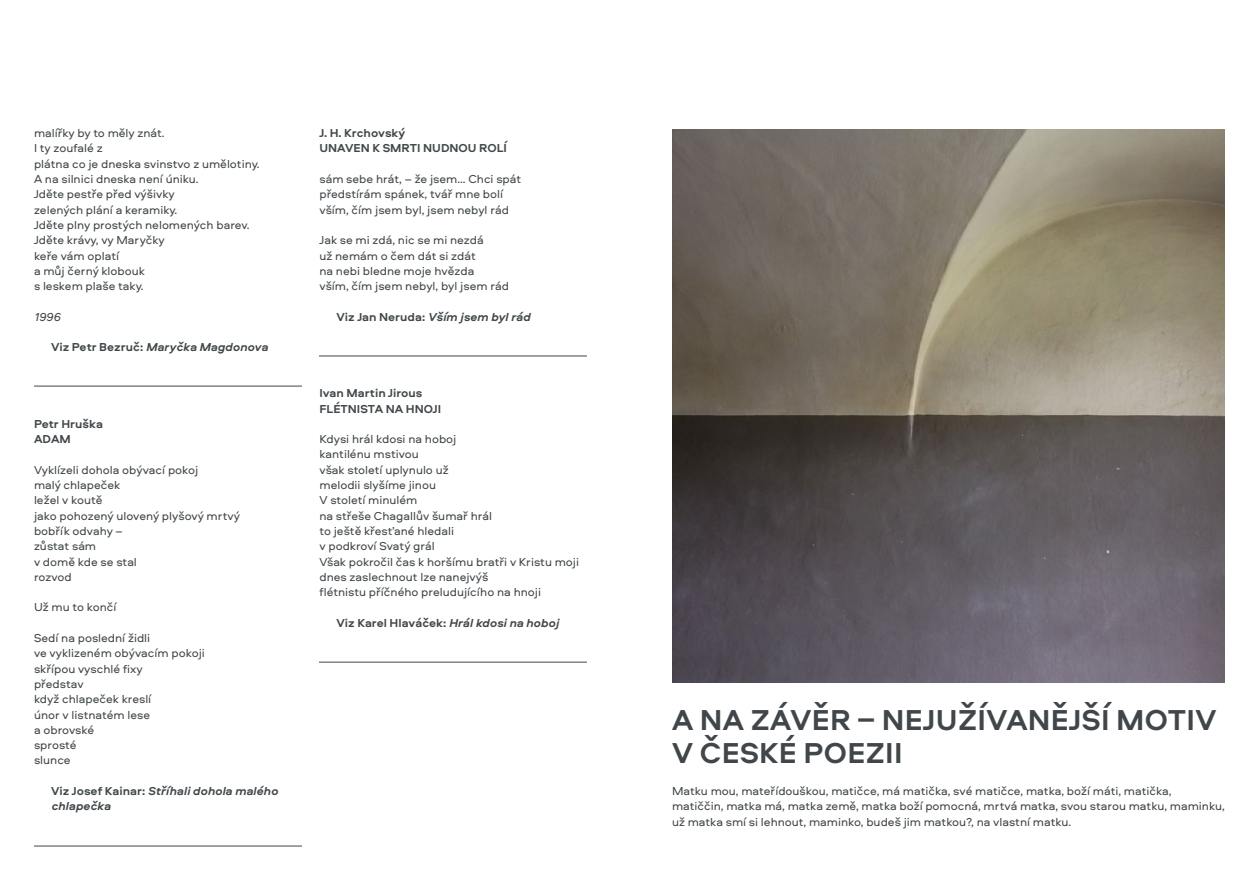
<style>
.page{position:relative;width:1259px;height:893px;background:#fff}
.page>*{position:absolute;margin:0;border:0;box-sizing:border-box;transform-origin:0 0}
.t1{font:700 30px/33px "Aeroport";letter-spacing:.01em;color:#404649}
.t2{font:12px/15.3px "Aeroport";color:#404649}
.t3{font:700 12px/15.3px "Aeroport";color:#404649}
.t4{font:italic 700 12px/15.3px "Aeroport";color:#404649}
.t5{font:italic 12px "Aeroport";color:#404649}
.s1{font-style:normal}
.s2{font-style:italic}
</style>
<div class="page">
<hr style="left:34px;top:386px;width:268px;height:1px;background:#404649">
<hr style="left:319px;top:356px;width:268px;height:1px;background:#404649">
<hr style="left:319px;top:662px;width:268px;height:1px;background:#404649">
<hr style="left:34px;top:846px;width:268px;height:1px;background:#404649">
<img style="left:672px;top:129px;width:553px;height:553px">
<p class="t2" style="left:34px;top:125px;width:227px">malířky by to měly znát.<br>I ty zoufalé z<br>plátna co je dneska svinstvo z umělotiny.<br>A na silnici dneska není úniku.<br>Jděte pestře před výšivky<br>zelených plání a keramiky.<br>Jděte plny prostých nelomených barev.<br>Jděte krávy, vy Maryčky<br>keře vám oplatí<br>a můj černý klobouk<br>s leskem plaše taky.</p>
<p class="t5" style="left:34px;top:308px;width:28px">1996</p>
<p class="t4" style="left:51px;top:339px;width:219px"><span class="s1">Viz Petr Bezruč:</span> Maryčka Magdonova</p>
<p class="t3" style="left:34px;top:416px;width:70px">Petr Hruška<br>ADAM</p>
<p class="t2" style="left:34px;top:461px;width:207px">Vyklízeli dohola obývací pokoj<br>malý chlapeček<br>ležel v koutě<br>jako pohozený ulovený plyšový mrtvý bobřík odvahy –<br>zůstat sám<br>v domě kde se stal<br>rozvod</p>
<p class="t2" style="left:34px;top:599px;width:84px">Už mu to končí</p>
<p class="t2" style="left:34px;top:630px;width:172px">Sedí na poslední židli<br>ve vyklizeném obývacím pokoji skřípou vyschlé fixy<br>představ<br>když chlapeček kreslí<br>únor v listnatém lese<br>a obrovské<br>sprosté<br>slunce</p>
<p class="t4" style="left:51px;top:783px;width:228px"><span class="s1">Viz Josef Kainar:</span> Stříhali dohola malého chlapečka</p>
<p class="t3" style="left:319px;top:125px;width:189px">J. H. Krchovský<br>UNAVEN K SMRTI NUDNOU ROLÍ</p>
<p class="t2" style="left:319px;top:171px;width:203px">sám sebe hrát, – že jsem… Chci spát předstírám spánek, tvář mne bolí vším, čím jsem byl, jsem nebyl rád</p>
<p class="t2" style="left:319px;top:232px;width:191px">Jak se mi zdá, nic se mi nezdá<br>už nemám o čem dát si zdát<br>na nebi bledne moje hvězda<br>vším, čím jsem nebyl, byl jsem rád</p>
<p class="t4" style="left:336px;top:309px;width:195px"><span class="s1">Viz Jan Neruda:</span> Vším jsem byl rád</p>
<p class="t3" style="left:319px;top:385px;width:123px">Ivan Martin Jirous<br>FLÉTNISTA NA HNOJI</p>
<p class="t2" style="left:319px;top:431px;width:261px">Kdysi hrál kdosi na hoboj<br>kantilénu mstivou<br>však století uplynulo už<br>melodii slyšíme jinou<br>V století minulém<br>na střeše Chagallův šumař hrál<br>to ještě křesťané hledali<br>v podkroví Svatý grál<br>Však pokročil čas k horšímu bratři v Kristu moji dnes zaslechnout lze nanejvýš<br>flétnistu příčného preludujícího na hnoji</p>
<p class="t3" style="left:336px;top:615px;width:224px">Viz Karel Hlaváček: <span class="s2">Hrál kdosi na hoboj</span></p>
<h1 class="t1" style="left:672px;top:702px;width:546px">A NA ZÁVĚR – NEJUŽÍVANĚJŠÍ MOTIV<br>V ČESKÉ POEZII</h1>
<p class="t2" style="left:672px;top:783px;width:554px">Matku mou, mateřídouškou, matičce, má matička, své matičce, matka, boží máti, matička, matiččin, matka má, matka země, matka boží pomocná, mrtvá matka, svou starou matku, maminku, už matka smí si lehnout, maminko, budeš jim matkou?, na vlastní matku.</p>
</div>
